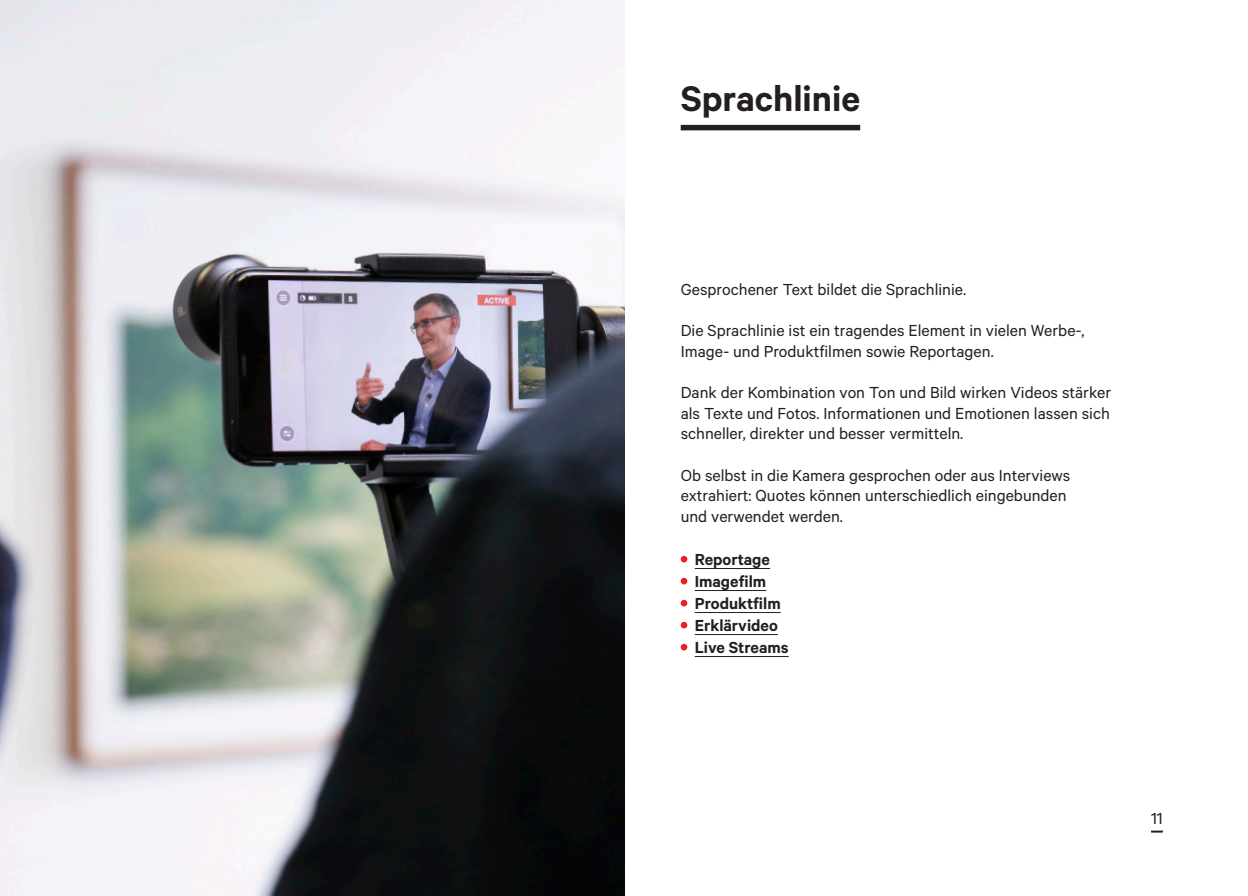
<style>
.page{position:relative;width:1248px;height:896px;background:#fff}
.page>*{position:absolute;margin:0;border:0;box-sizing:border-box;transform-origin:0 0}
.t1{font:600 40px "Calibre";color:#231f20}
.t2{font:18px/20.6px "Calibre";color:#231f20}
.t3{font:600 18px "Calibre";color:#231f20}
</style>
<div class="page">
<div style="left:680px;top:125px;width:180px;height:5px;background:#231f20"></div>
<hr style="left:694px;top:568px;width:76px;height:1px;background:#231f20">
<hr style="left:694px;top:590px;width:72px;height:1px;background:#231f20">
<hr style="left:694px;top:612px;width:86px;height:1px;background:#231f20">
<hr style="left:694px;top:634px;width:83px;height:1px;background:#231f20">
<hr style="left:694px;top:656px;width:94px;height:1px;background:#231f20">
<div style="left:680px;top:556px;width:7px;height:6px;background:#ee1d23;border-radius:50%"></div>
<div style="left:680px;top:578px;width:7px;height:6px;background:#ee1d23;border-radius:50%"></div>
<div style="left:680px;top:600px;width:7px;height:6px;background:#ee1d23;border-radius:50%"></div>
<div style="left:680px;top:622px;width:7px;height:6px;background:#ee1d23;border-radius:50%"></div>
<div style="left:680px;top:644px;width:7px;height:6px;background:#ee1d23;border-radius:50%"></div>
<svg style="left:1151px;top:830px;width:11px;height:2px"></svg>
<img style="left:0;top:0;width:624px;height:896px">
<p class="t1" style="left:680px;top:75px;width:181px">Sprachlinie</p>
<p class="t2" style="left:680px;top:279px;width:287px">Gesprochener Text bildet die Sprachlinie.</p>
<p class="t2" style="left:680px;top:320px;width:405px">Die Sprachlinie ist ein tragendes Element in vielen Werbe-,</p>
<p class="t2" style="left:680px;top:340px;width:314px">Image- und Produktfilmen sowie Reportagen.</p>
<p class="t2" style="left:680px;top:382px;width:432px">Dank der Kombination von Ton und Bild wirken Videos stärker</p>
<p class="t2" style="left:680px;top:402px;width:430px">als Texte und Fotos. Informationen und Emotionen lassen sich schneller, direkter und besser vermitteln.</p>
<p class="t2" style="left:680px;top:464px;width:391px">Ob selbst in die Kamera gesprochen oder aus Interviews</p>
<p class="t2" style="left:680px;top:485px;width:387px">extrahiert: Quotes können unterschiedlich eingebunden</p>
<p class="t2" style="left:680px;top:505px;width:164px">und verwendet werden.</p>
<p class="t3" style="left:694px;top:548px;width:77px">Reportage</p>
<p class="t3" style="left:694px;top:570px;width:73px">Imagefilm</p>
<p class="t3" style="left:694px;top:592px;width:87px">Produktfilm</p>
<p class="t3" style="left:694px;top:614px;width:85px">Erklärvideo</p>
<p class="t3" style="left:694px;top:636px;width:95px">Live Streams</p>
<p class="t2" style="left:1150px;top:807px;width:13px">11</p>
</div>
